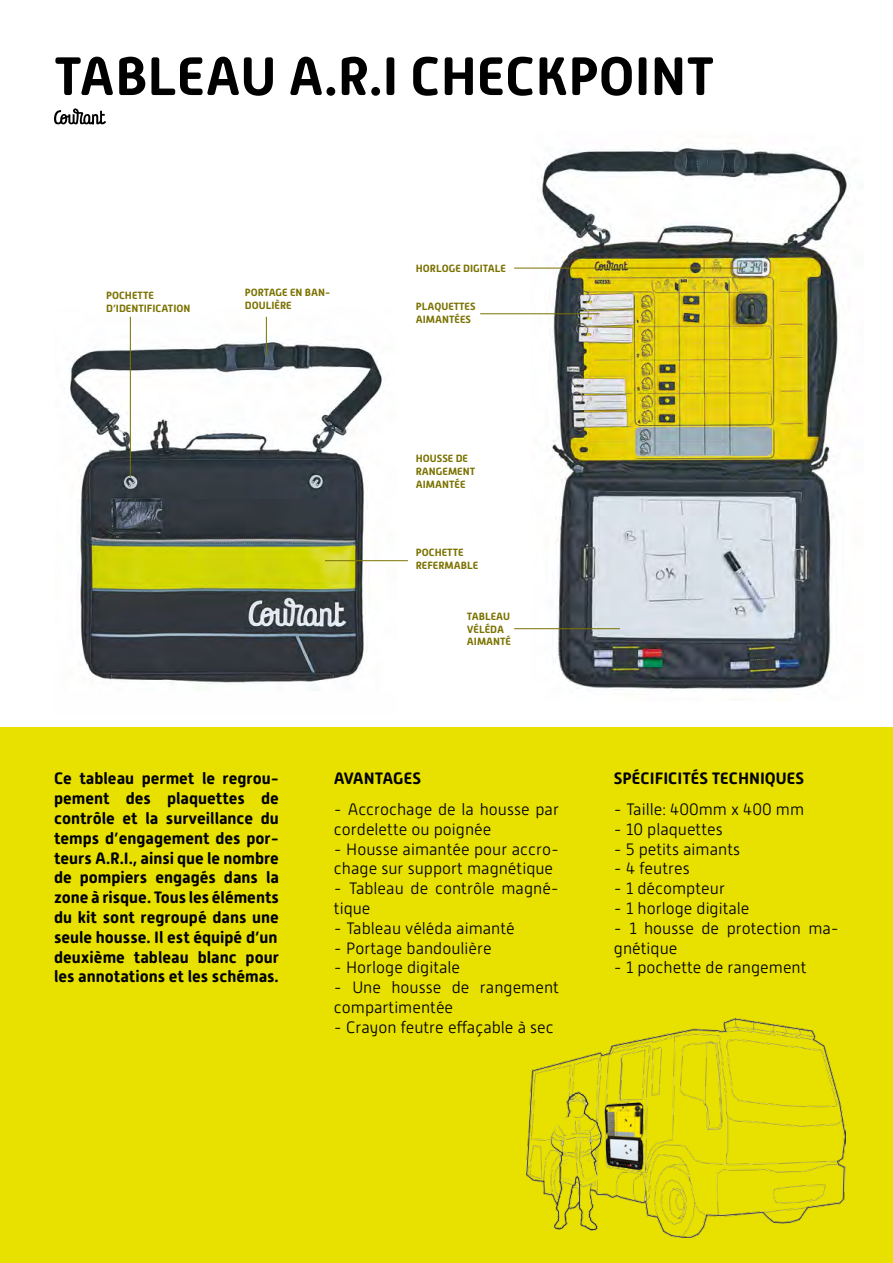
<style>
.page{position:relative;width:893px;height:1263px;background:#fff}
.page>*{position:absolute;margin:0;border:0;box-sizing:border-box;transform-origin:0 0}
.t1{font:700 54px "Alwyn New Rounded";color:#000}
.t2{font:300 16.5px/19.8px "Alwyn New Rounded";color:#000}
.t3{font:700 16.5px/19.8px "Alwyn New Rounded";color:#000;text-align:justify}
.t4{font:700 10.5px/12.6px "Alwyn New";color:#7b7200}
</style>
<div class="page">
<img style="left:70px;top:316px;width:326px;height:369px">
<div style="left:0;top:727px;width:893px;height:536px;background:#e8e100"></div>
<svg style="left:54px;top:108px;width:52px;height:17px"></svg>
<img style="left:531px;top:147px;width:318px;height:553px">
<hr style="left:514px;top:628px;width:106px;height:1px;background:#7b7200">
<hr style="left:325px;top:560px;width:83px;height:1px;background:#7b7200">
<hr style="left:130px;top:317px;width:1px;height:160px;background:#7b7200">
<hr style="left:266px;top:317px;width:1px;height:39px;background:#7b7200">
<hr style="left:480px;top:314px;width:120px;height:1px;background:#7b7200">
<hr style="left:514px;top:268px;width:229px;height:1px;background:#7b7200">
<img style="left:527px;top:1018px;width:319px;height:220px">
<h1 class="t1" style="left:54px;top:45px;width:662px">TABLEAU A.R.I CHECKPOINT</h1>
<p class="t4" style="left:106px;top:289px;width:86px">POCHETTE<br>D’IDENTIFICATION</p>
<p class="t4" style="left:245px;top:286px;width:87px">PORTAGE EN BAN-<br>DOULIÈRE</p>
<p class="t4" style="left:416px;top:262px;width:92px">HORLOGE DIGITALE</p>
<p class="t4" style="left:416px;top:300px;width:61px">PLAQUETTES<br>AIMANTÉES</p>
<p class="t4" style="left:416px;top:452px;width:61px">HOUSSE DE<br>RANGEMENT<br>AIMANTÉE</p>
<p class="t4" style="left:416px;top:546px;width:64px">POCHETTE<br>REFERMABLE</p>
<p class="t4" style="left:467px;top:610px;width:46px">TABLEAU<br>VÉLÉDA<br>AIMANTÉ</p>
<p class="t3" style="left:54px;top:769px;width:227px">Ce tableau permet le regrou&shy;pement des plaquettes de contrôle et la surveillance du temps d’engagement des por&shy;teurs A.R.I., ainsi que le nombre de pompiers engagés dans la zone à risque. Tous les éléments du kit sont regroupé dans une seule housse. Il est équipé d’un deuxième tableau blanc pour les annotations et les schémas.</p>
<p class="t3" style="left:334px;top:769px;width:89px">AVANTAGES</p>
<p class="t2" style="left:334px;top:799px;width:227px">- Accrochage de la housse par cordelette ou poignée</p>
<p class="t2" style="left:334px;top:839px;width:227px">- Housse aimantée pour accro&shy;chage sur support magnétique</p>
<p class="t2" style="left:334px;top:879px;width:226px">- Tableau de contrôle magné&shy;tique</p>
<p class="t2" style="left:334px;top:918px;width:182px">- Tableau véléda aimanté</p>
<p class="t2" style="left:334px;top:938px;width:159px">- Portage bandoulière</p>
<p class="t2" style="left:334px;top:958px;width:128px">- Horloge digitale</p>
<p class="t2" style="left:334px;top:978px;width:226px">- Une housse de rangement compartimentée</p>
<p class="t2" style="left:334px;top:1017px;width:221px">- Crayon feutre effaçable à sec</p>
<p class="t3" style="left:614px;top:769px;width:192px">SPÉCIFICITÉS TECHNIQUES</p>
<p class="t2" style="left:614px;top:799px;width:192px">- Taille: 400mm x 400 mm</p>
<p class="t2" style="left:614px;top:819px;width:110px">- 10 plaquettes</p>
<p class="t2" style="left:614px;top:839px;width:128px">- 5 petits aimants</p>
<p class="t2" style="left:614px;top:859px;width:77px">- 4 feutres</p>
<p class="t2" style="left:614px;top:879px;width:113px">- 1 décompteur</p>
<p class="t2" style="left:614px;top:898px;width:137px">- 1 horloge digitale</p>
<p class="t2" style="left:614px;top:918px;width:226px">- 1 housse de protection ma&shy;gnétique</p>
<p class="t2" style="left:614px;top:958px;width:194px">- 1 pochette de rangement</p>
</div>
